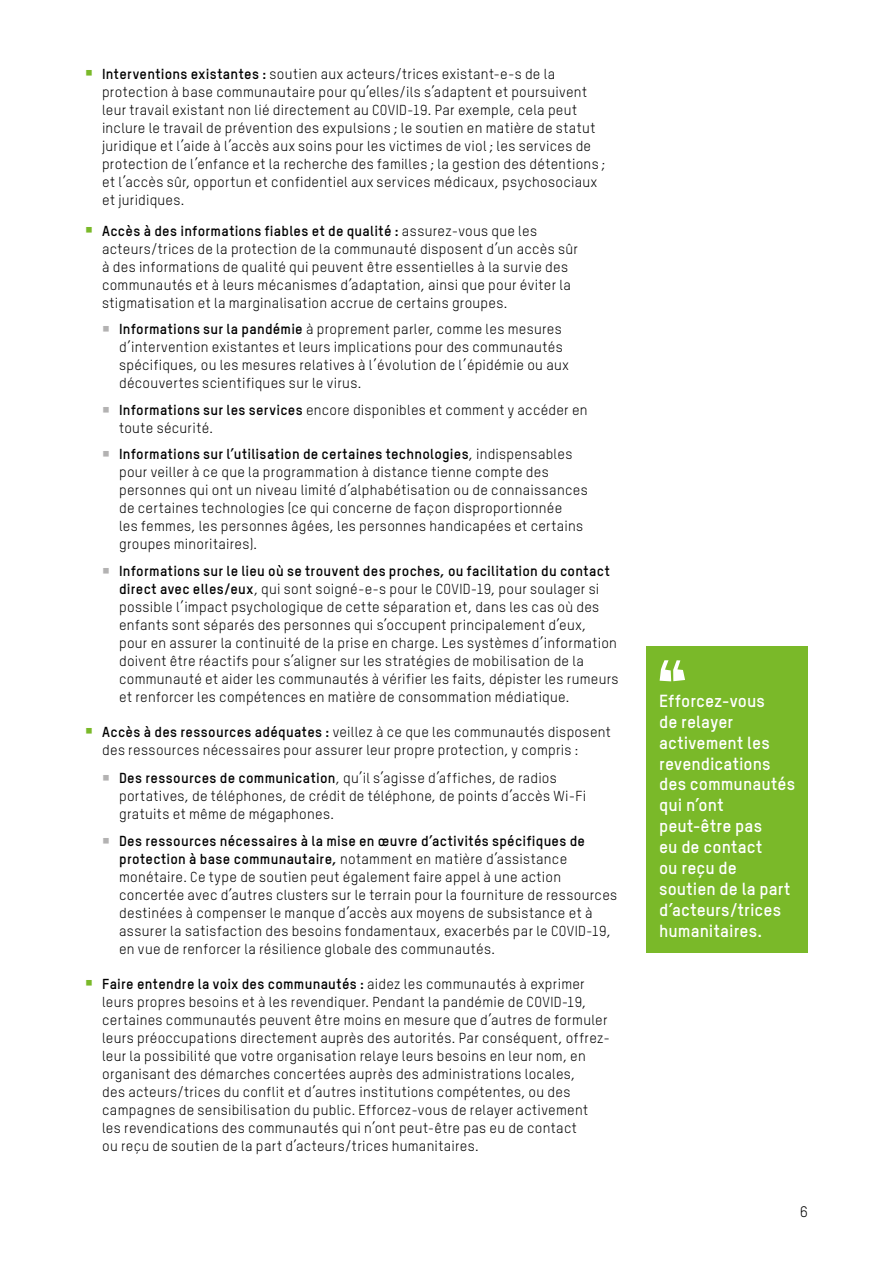
<style>
.page{position:relative;width:893px;height:1263px;background:#fff}
.page>*{position:absolute;margin:0;border:0;box-sizing:border-box;transform-origin:0 0}
.t1{font:700 17.25px/21px "Oxfam TSTARPRO";letter-spacing:.01em;color:#fff}
.t2{font:15px "Oxfam TSTARPRO";color:#000}
.t3{font:14.25px/18px "Oxfam TSTARPRO";letter-spacing:.02em;color:#000}
.s1{font-weight:700}
</style>
<div class="page">
<div style="left:646px;top:646px;width:162px;height:306px;background:#7ab929"></div>
<svg style="left:660px;top:660px;width:25px;height:21px"></svg>
<p class="t3" style="left:102px;top:65px;width:505px"><span class="s1">Interventions existantes :</span> soutien aux acteurs/trices existant-e-s de la protection à base communautaire pour qu’elles/ils s’adaptent et poursuivent leur travail existant non lié directement au COVID-19. Par exemple, cela peut inclure le travail de prévention des expulsions ; le soutien en matière de statut juridique et l’aide à l’accès aux soins pour les victimes de viol ; les services de protection de l’enfance et la recherche des familles ; la gestion des détentions ; et l’accès sûr, opportun et confidentiel aux services médicaux, psychosociaux et juridiques.</p>
<p class="t3" style="left:102px;top:222px;width:477px"><span class="s1">Accès à des informations fiables et de qualité :</span> assurez-vous que les acteurs/trices de la protection de la communauté disposent d’un accès sûr à des informations de qualité qui peuvent être essentielles à la survie des communautés et à leurs mécanismes d’adaptation, ainsi que pour éviter la stigmatisation et la marginalisation accrue de certains groupes.</p>
<p class="t3" style="left:119px;top:320px;width:451px"><span class="s1">Informations sur la pandémie</span> à proprement parler, comme les mesures d’intervention existantes et leurs implications pour des communautés spécifiques, ou les mesures relatives à l’évolution de l’épidémie ou aux découvertes scientifiques sur le virus.</p>
<p class="t3" style="left:119px;top:401px;width:470px"><span class="s1">Informations sur les services</span> encore disponibles et comment y accéder en toute sécurité.</p>
<p class="t3" style="left:119px;top:445px;width:470px"><span class="s1">Informations sur l’utilisation de certaines technologies</span>, indispensables pour veiller à ce que la programmation à distance tienne compte des personnes qui ont un niveau limité d’alphabétisation ou de connaissances de certaines technologies (ce qui concerne de façon disproportionnée<br>les femmes, les personnes âgées, les personnes handicapées et certains groupes minoritaires).</p>
<p class="t3" style="left:119px;top:562px;width:501px"><span class="s1">Informations sur le lieu où se trouvent des proches, ou facilitation du contact direct avec elles/eux</span>, qui sont soigné-e-s pour le COVID-19, pour soulager si possible l’impact psychologique de cette séparation et, dans les cas où des enfants sont séparés des personnes qui s’occupent principalement d’eux,<br>pour en assurer la continuité de la prise en charge. Les systèmes d’information doivent être réactifs pour s’aligner sur les stratégies de mobilisation de la communauté et aider les communautés à vérifier les faits, dépister les rumeurs et renforcer les compétences en matière de consommation médiatique.</p>
<p class="t3" style="left:102px;top:723px;width:510px"><span class="s1">Accès à des ressources adéquates :</span> veillez à ce que les communautés disposent des ressources nécessaires pour assurer leur propre protection, y compris :</p>
<p class="t3" style="left:119px;top:769px;width:469px"><span class="s1">Des ressources de communication</span>, qu’il s’agisse d’affiches, de radios portatives, de téléphones, de crédit de téléphone, de points d’accès Wi-Fi gratuits et même de mégaphones.</p>
<p class="t3" style="left:119px;top:831px;width:500px"><span class="s1">Des ressources nécessaires à la mise en œuvre d’activités spécifiques de protection à base communautaire,</span> notamment en matière d’assistance monétaire. Ce type de soutien peut également faire appel à une action concertée avec d’autres clusters sur le terrain pour la fourniture de ressources destinées à compenser le manque d’accès aux moyens de subsistance et à assurer la satisfaction des besoins fondamentaux, exacerbés par le COVID-19, en vue de renforcer la résilience globale des communautés.</p>
<p class="t3" style="left:102px;top:974px;width:509px"><span class="s1">Faire entendre la voix des communautés :</span> aidez les communautés à exprimer leurs propres besoins et à les revendiquer. Pendant la pandémie de COVID-19, certaines communautés peuvent être moins en mesure que d’autres de formuler leurs préoccupations directement auprès des autorités. Par conséquent, offrez&shy;leur la possibilité que votre organisation relaye leurs besoins en leur nom, en organisant des démarches concertées auprès des administrations locales,<br>des acteurs/trices du conflit et d’autres institutions compétentes, ou des campagnes de sensibilisation du public. Efforcez-vous de relayer activement les revendications des communautés qui n’ont peut-être pas eu de contact<br>ou reçu de soutien de la part d’acteurs/trices humanitaires.</p>
<p class="t1" style="left:659px;top:689px;width:138px">Efforcez-vous<br>de relayer activement les revendications des communautés qui n’ont peut-être pas<br>eu de contact<br>ou reçu de soutien de la part d’acteurs/trices humanitaires.</p>
<p class="t2" style="left:800px;top:1203px;width:9px">6</p>
</div>
